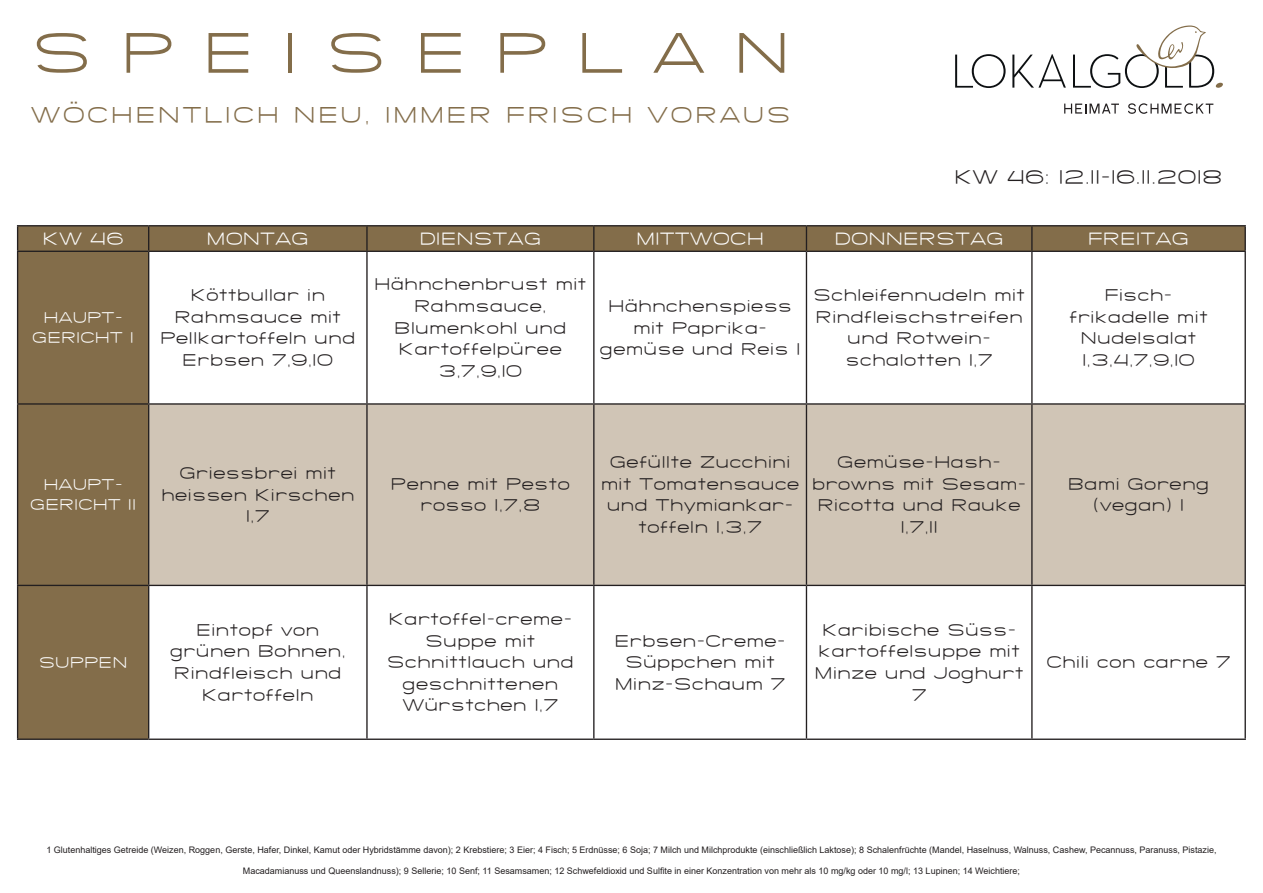
<style>
.page{position:relative;width:1263px;height:893px;background:#fff}
.page>*{position:absolute;margin:0;border:0;box-sizing:border-box;transform-origin:0 0}
.t1{font:300 61.8px "SF Grandezza";letter-spacing:.45em;color:#836d4a}
.t2{font:300 24.3px "SF Grandezza";letter-spacing:.09em;color:#836d4a}
.t3{font:300 21px "SF Grandezza";color:#231f20}
.t4{font:300 18.9px "SF Grandezza";color:#fff}
.t5{font:300 18px/21.6px "SF Grandezza";color:#231f20;text-align:center}
.t6{font:300 16.5px "SF Grandezza";color:#fff}
.t7{font:9px "Arial";color:#231f20}
</style>
<div class="page">
<svg style="left:955px;top:54px;width:50px;height:34px"></svg>
<svg style="left:1012px;top:54px;width:54px;height:34px"></svg>
<svg style="left:1073px;top:26px;width:150px;height:62px"></svg>
<svg style="left:1064px;top:104px;width:55px;height:10px"></svg>
<svg style="left:1128px;top:103px;width:85px;height:11px"></svg>
<div style="left:18px;top:226px;width:130px;height:512px;background:#836d4a"></div>
<svg style="left:149px;top:252px;width:884px;height:151px"></svg>
<div style="left:149px;top:405px;width:1095px;height:180px;background:#d0c5b6"></div>
<svg style="left:149px;top:586px;width:1095px;height:152px"></svg>
<hr style="left:17px;top:225px;width:132px;height:1px;background:#231f20">
<svg style="left:17px;top:226px;width:1px;height:25px"></svg>
<hr style="left:149px;top:225px;width:218px;height:1px;background:#231f20">
<hr style="left:367px;top:225px;width:227px;height:1px;background:#231f20">
<hr style="left:594px;top:225px;width:212px;height:1px;background:#231f20">
<hr style="left:806px;top:225px;width:226px;height:1px;background:#231f20">
<hr style="left:1032px;top:225px;width:214px;height:1px;background:#231f20">
<svg style="left:148px;top:226px;width:1096px;height:25px;background:#7f6948"></svg>
<hr style="left:1244px;top:226px;width:2px;height:25px;background:#231f20">
<hr style="left:17px;top:251px;width:132px;height:1px;background:#231f20">
<hr style="left:17px;top:252px;width:1px;height:151px;background:#231f20">
<hr style="left:149px;top:251px;width:218px;height:1px;background:#231f20">
<hr style="left:367px;top:251px;width:227px;height:1px;background:#231f20">
<hr style="left:594px;top:251px;width:212px;height:1px;background:#231f20">
<hr style="left:806px;top:251px;width:226px;height:1px;background:#231f20">
<hr style="left:1032px;top:251px;width:214px;height:1px;background:#231f20">
<hr style="left:17px;top:403px;width:132px;height:2px;background:#231f20">
<hr style="left:17px;top:405px;width:1px;height:180px;background:#231f20">
<hr style="left:17px;top:585px;width:132px;height:1px;background:#231f20">
<hr style="left:17px;top:586px;width:1px;height:152px;background:#231f20">
<hr style="left:17px;top:738px;width:132px;height:2px;background:#231f20">
<hr style="left:148px;top:586px;width:1px;height:152px;background:#231f20">
<hr style="left:366px;top:586px;width:2px;height:152px;background:#231f20">
<hr style="left:593px;top:586px;width:1px;height:152px;background:#231f20">
<hr style="left:806px;top:586px;width:1px;height:152px;background:#231f20">
<hr style="left:1031px;top:586px;width:1px;height:152px;background:#231f20">
<hr style="left:1244px;top:586px;width:2px;height:152px;background:#231f20">
<hr style="left:149px;top:738px;width:218px;height:2px;background:#231f20">
<hr style="left:367px;top:738px;width:227px;height:2px;background:#231f20">
<hr style="left:594px;top:738px;width:212px;height:2px;background:#231f20">
<hr style="left:806px;top:738px;width:226px;height:2px;background:#231f20">
<hr style="left:1032px;top:738px;width:214px;height:2px;background:#231f20">
<hr style="left:367px;top:585px;width:227px;height:1px;background:#231f20">
<hr style="left:594px;top:585px;width:212px;height:1px;background:#231f20">
<hr style="left:806px;top:585px;width:226px;height:1px;background:#231f20">
<hr style="left:1032px;top:585px;width:214px;height:1px;background:#231f20">
<hr style="left:149px;top:585px;width:218px;height:1px;background:#231f20">
<hr style="left:148px;top:252px;width:1px;height:151px;background:#231f20">
<hr style="left:366px;top:252px;width:2px;height:151px;background:#231f20">
<hr style="left:1031px;top:252px;width:1px;height:151px;background:#231f20">
<hr style="left:1244px;top:252px;width:2px;height:151px;background:#231f20">
<hr style="left:149px;top:403px;width:218px;height:2px;background:#231f20">
<hr style="left:148px;top:405px;width:1px;height:180px;background:#231f20">
<hr style="left:366px;top:405px;width:2px;height:180px;background:#231f20">
<hr style="left:1244px;top:405px;width:2px;height:180px;background:#231f20">
<hr style="left:593px;top:252px;width:1px;height:151px;background:#231f20">
<hr style="left:806px;top:252px;width:1px;height:151px;background:#231f20">
<hr style="left:367px;top:403px;width:227px;height:2px;background:#231f20">
<hr style="left:594px;top:403px;width:212px;height:2px;background:#231f20">
<hr style="left:593px;top:405px;width:1px;height:180px;background:#231f20">
<hr style="left:806px;top:403px;width:226px;height:2px;background:#231f20">
<hr style="left:806px;top:405px;width:1px;height:180px;background:#231f20">
<hr style="left:1032px;top:403px;width:214px;height:2px;background:#231f20">
<hr style="left:1031px;top:405px;width:1px;height:180px;background:#231f20">
<p class="t1" style="left:31px;top:12px;width:761px">SPEISEPLAN</p>
<p class="t2" style="left:31px;top:99px;width:761px">WÖCHENTLICH NEU, IMMER FRISCH VORAUS</p>
<p class="t3" style="left:954px;top:164px;width:270px">KW 46: 12.11-16.11.2018</p>
<p class="t4" style="left:42px;top:226px;width:83px">KW 46</p>
<p class="t4" style="left:207px;top:226px;width:104px">MONTAG</p>
<p class="t4" style="left:419px;top:226px;width:123px">DIENSTAG</p>
<p class="t4" style="left:636px;top:226px;width:129px">MITTWOCH</p>
<p class="t4" style="left:835px;top:226px;width:171px">DONNERSTAG</p>
<p class="t4" style="left:1088px;top:226px;width:103px">FREITAG</p>
<p class="t6" style="left:43px;top:307px;width:81px">HAUPT-</p>
<p class="t6" style="left:32px;top:327px;width:103px">GERICHT I</p>
<p class="t5" style="left:160px;top:284px;width:197px">Köttbullar in<br>Rahmsauce mit<br>Pellkartoffeln und<br>Erbsen 7,9,10</p>
<p class="t5" style="left:374px;top:273px;width:214px">Hähnchenbrust mit<br>Rahmsauce,</p>
<p class="t5" style="left:394px;top:316px;width:174px">Blumenkohl und</p>
<p class="t5" style="left:399px;top:338px;width:165px">Kartoffelpüree<br>3,7,9,10</p>
<p class="t5" style="left:608px;top:295px;width:185px">Hähnchenspiess mit Paprika-</p>
<p class="t5" style="left:600px;top:338px;width:203px">gemüse und Reis 1</p>
<p class="t5" style="left:813px;top:284px;width:214px">Schleifennudeln mit<br>Rindfleischstreifen und Rotwein-</p>
<p class="t5" style="left:845px;top:349px;width:149px">schalotten 1,7</p>
<p class="t6" style="left:43px;top:474px;width:81px">HAUPT-</p>
<p class="t6" style="left:30px;top:494px;width:107px">GERICHT II</p>
<p class="t5" style="left:161px;top:462px;width:195px">Griessbrei mit heissen Kirschen<br>1,7</p>
<p class="t5" style="left:391px;top:472px;width:181px">Penne mit Pesto rosso 1,7,8</p>
<p class="t5" style="left:601px;top:451px;width:200px">Gefüllte Zucchini mit Tomatensauce und Thymiankar&shy;toffeln 1,3,7</p>
<p class="t5" style="left:812px;top:451px;width:216px">Gemüse-Hash&shy;browns mit Sesam-<br>Ricotta und Rauke<br>1,7,11</p>
<p class="t5" style="left:1104px;top:284px;width:70px">Fisch-</p>
<p class="t5" style="left:1069px;top:305px;width:140px">frikadelle mit<br>Nudelsalat<br>1,3,4,7,9,10</p>
<p class="t5" style="left:1068px;top:472px;width:143px">Bami Goreng</p>
<p class="t5" style="left:1093px;top:494px;width:93px">(vegan) 1</p>
<p class="t6" style="left:39px;top:651px;width:90px">SUPPEN</p>
<p class="t5" style="left:196px;top:618px;width:125px">Eintopf von</p>
<p class="t5" style="left:170px;top:640px;width:178px">grünen Bohnen,<br>Rindfleisch und<br>Kartoffeln</p>
<p class="t5" style="left:388px;top:608px;width:185px">Kartoffel-creme-<br>Suppe mit</p>
<p class="t5" style="left:387px;top:651px;width:189px">Schnittlauch und geschnittenen<br>Würstchen 1,7</p>
<p class="t5" style="left:614px;top:629px;width:173px">Erbsen-Creme-<br>Süppchen mit<br>Minz-Schaum 7</p>
<p class="t5" style="left:815px;top:618px;width:211px">Karibische Süss&shy;kartoffelsuppe mit<br>Minze und Joghurt<br>7</p>
<p class="t5" style="left:1046px;top:651px;width:186px">Chili con carne 7</p>
<p class="t7" style="left:46px;top:843px;width:1172px">1 Glutenhaltiges Getreide (Weizen, Roggen, Gerste, Hafer, Dinkel, Kamut oder Hybridstämme davon); 2 Krebstiere; 3 Eier; 4 Fisch; 5 Erdnüsse; 6 Soja; 7 Milch und Milchprodukte (einschließlich Laktose); 8 Schalenfrüchte (Mandel, Haselnuss, Walnuss, Cashew, Pecannuss, Paranuss, Pistazie,</p>
<p class="t7" style="left:243px;top:864px;width:779px">Macadamianuss und Queenslandnuss); 9 Sellerie; 10 Senf; 11 Sesamsamen; 12 Schwefeldioxid und Sulfite in einer Konzentration von mehr als 10 mg/kg oder 10 mg/l; 13 Lupinen; 14 Weichtiere;</p>
</div>
